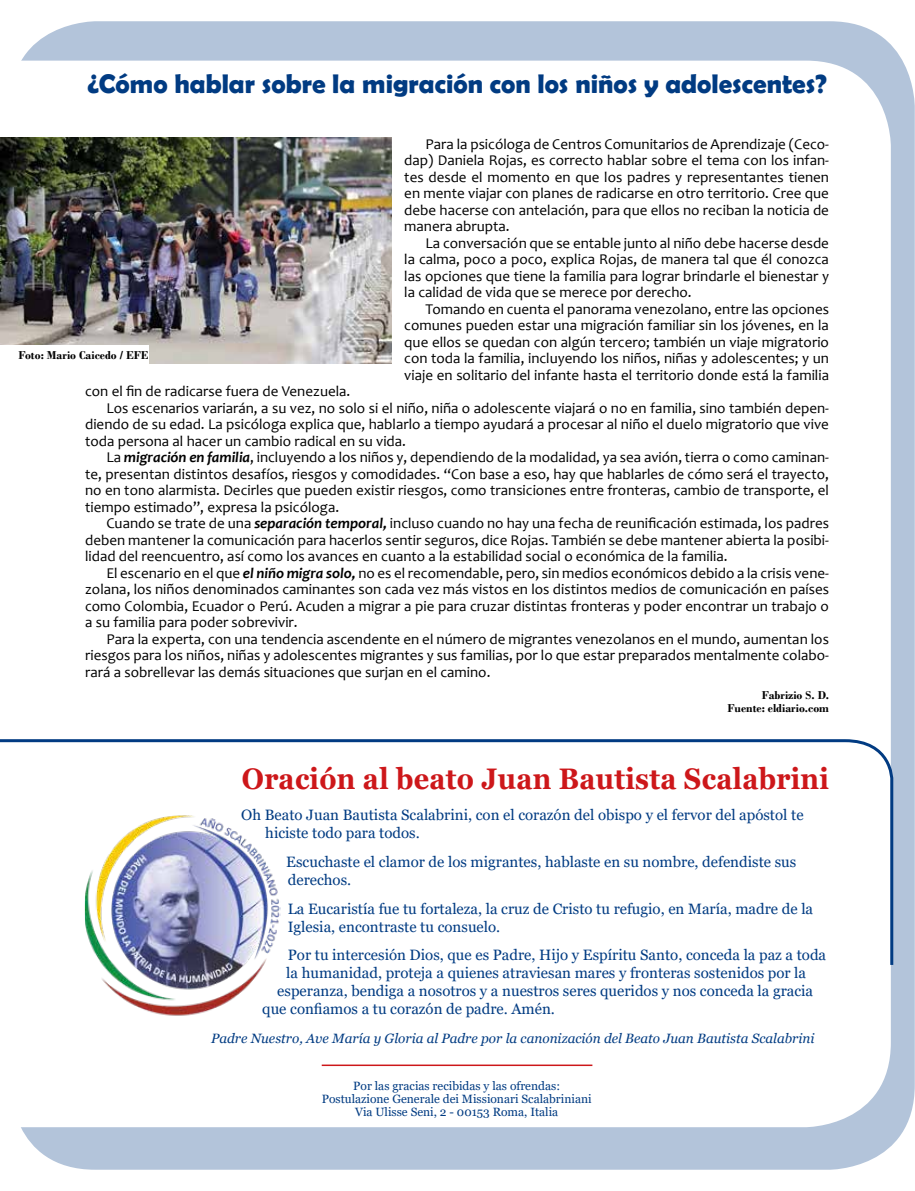
<style>
.page{position:relative;width:915px;height:1191px;background:#fff}
.page>*{position:absolute;margin:0;border:0;box-sizing:border-box;transform-origin:0 0}
.t1{font:700 29.7px "Georgia";letter-spacing:.01em;color:#cd171a;scale:.91 1}
.t2{font:700 27px "Berlin Sans FB Demi";color:#013b82}
.t3{font:15px/16.5px "Candara";color:#000;text-align:justify}
.t4{font:15px/18px "Georgia";color:#013b82}
.t5{font:italic 13.5px "Georgia";color:#013b82}
.t6{font:12px/12.9px "Georgia";color:#013b82;text-align:center}
.t7{font:700 12px/12.9px "Bodoni";color:#000;text-align:right}
.s1{font-weight:700;font-style:italic}
</style>
<div class="page">
<div style="left:10px;top:21px;width:904px;height:1148px;background:#b3c4da;border-radius:85px"></div>
<div style="left:10px;top:61px;width:880px;height:1066px;background:#fff"></div>
<div style="left:712px;top:1046px;width:117px;height:59px;background:#fff"></div>
<div style="left:0;top:737px;width:894px;height:231px;background:#fff"></div>
<img style="left:85px;top:814px;width:195px;height:206px">
<hr style="left:321px;top:1064px;width:271px;height:2px;background:#cd171a">
<img style="left:0;top:137px;width:391px;height:227px">
<div style="left:0;top:345px;width:149px;height:19px;background:#fff"></div>
<h2 class="t2" style="left:87px;top:68px;width:740px">¿Cómo hablar sobre la migración con los niños y adolescentes?</h2>
<p class="t3" style="left:404px;top:135px;width:426px;text-indent:21px">Para la psicóloga de Centros Comunitarios de Aprendizaje (Ceco&shy;dap) Daniela Rojas, es correcto hablar sobre el tema con los infan&shy;tes desde el momento en que los padres y representantes tienen en mente viajar con planes de radicarse en otro territorio. Cree que debe hacerse con antelación, para que ellos no reciban la noticia de manera abrupta.</p>
<p class="t3" style="left:404px;top:234px;width:426px;text-indent:21px">La conversación que se entable junto al niño debe hacerse desde la calma, poco a poco, explica Rojas, de manera tal que él conozca las opciones que tiene la familia para lograr brindarle el bienestar y la calidad de vida que se merece por derecho.</p>
<p class="t3" style="left:404px;top:300px;width:426px;text-indent:21px">Tomando en cuenta el panorama venezolano, entre las opciones comunes pueden estar una migración familiar sin los jóvenes, en la que ellos se quedan con algún tercero; también un viaje migratorio con toda la familia, incluyendo los niños, niñas y adolescentes; y un viaje en solitario del infante hasta el territorio donde está la familia</p>
<p class="t3" style="left:85px;top:383px;width:266px">con el fin de radicarse fuera de Venezuela.</p>
<p class="t3" style="left:106px;top:399px;width:723px">Los escenarios variarán, a su vez, no solo si el niño, niña o adolescente viajará o no en familia, sino también depen-</p>
<p class="t3" style="left:85px;top:416px;width:745px">diendo de su edad. La psicóloga explica que, hablarlo a tiempo ayudará a procesar al niño el duelo migratorio que vive</p>
<p class="t3" style="left:85px;top:432px;width:322px">toda persona al hacer un cambio radical en su vida.</p>
<p class="t3" style="left:106px;top:449px;width:723px">La <span class="s1">migración en familia</span>, incluyendo a los niños y, dependiendo de la modalidad, ya sea avión, tierra o como caminan-</p>
<p class="t3" style="left:85px;top:465px;width:745px">te, presentan distintos desafíos, riesgos y comodidades. “Con base a eso, hay que hablarles de cómo será el trayecto,</p>
<p class="t3" style="left:85px;top:482px;width:745px">no en tono alarmista. Decirles que pueden existir riesgos, como transiciones entre fronteras, cambio de transporte, el</p>
<p class="t3" style="left:85px;top:498px;width:255px">tiempo estimado”, expresa la psicóloga.</p>
<p class="t3" style="left:106px;top:515px;width:723px">Cuando se trate de una <span class="s1">separación temporal,</span> incluso cuando no hay una fecha de reunificación estimada, los padres</p>
<p class="t3" style="left:85px;top:531px;width:745px">deben mantener la comunicación para hacerlos sentir seguros, dice Rojas. También se debe mantener abierta la posibi-</p>
<p class="t3" style="left:85px;top:548px;width:643px">lidad del reencuentro, así como los avances en cuanto a la estabilidad social o económica de la familia.</p>
<p class="t3" style="left:106px;top:564px;width:723px">El escenario en el que <span class="s1">el niño migra solo,</span> no es el recomendable, pero, sin medios económicos debido a la crisis vene-</p>
<p class="t3" style="left:85px;top:581px;width:745px">zolana, los niños denominados caminantes son cada vez más vistos en los distintos medios de comunicación en países</p>
<p class="t3" style="left:85px;top:597px;width:745px">como Colombia, Ecuador o Perú. Acuden a migrar a pie para cruzar distintas fronteras y poder encontrar un trabajo o</p>
<p class="t3" style="left:85px;top:614px;width:214px">a su familia para poder sobrevivir.</p>
<p class="t3" style="left:106px;top:630px;width:723px">Para la experta, con una tendencia ascendente en el número de migrantes venezolanos en el mundo, aumentan los</p>
<p class="t3" style="left:85px;top:647px;width:745px">riesgos para los niños, niñas y adolescentes migrantes y sus familias, por lo que estar preparados mentalmente colabo-</p>
<p class="t3" style="left:85px;top:663px;width:406px">rará a sobrellevar las demás situaciones que surjan en el camino.</p>
<p class="t7" style="left:727px;top:688px;width:103px">Fabrizio S. D.<br>Fuente: eldiario.com</p>
<p class="t7" style="left:18px;top:348px;width:132px">Foto: Mario Caicedo / EFE</p>
<h1 class="t1" style="left:242px;top:760px;width:646px">Oración al beato Juan Bautista Scalabrini</h1>
<p class="t4" style="left:265px;top:806px;width:539px;text-indent:-24px">Oh Beato Juan Bautista Scalabrini, con el corazón del obispo y el fervor del apóstol te hiciste todo para todos.</p>
<p class="t4" style="left:286px;top:853px;width:511px">Escuchaste el clamor de los migrantes, hablaste en su nombre, defendiste sus derechos.</p>
<p class="t4" style="left:288px;top:899px;width:526px">La Eucaristía fue tu fortaleza, la cruz de Cristo tu refugio, en María, madre de la<br>Iglesia, encontraste tu consuelo.</p>
<p class="t4" style="left:288px;top:946px;width:539px">Por tu intercesión Dios, que es Padre, Hijo y Espíritu Santo, conceda la paz a toda</p>
<p class="t4" style="left:286px;top:964px;width:521px">la humanidad, proteja a quienes atraviesan mares y fronteras sostenidos por la</p>
<p class="t4" style="left:277px;top:982px;width:537px">esperanza, bendiga a nosotros y a nuestros seres queridos y nos conceda la gracia</p>
<p class="t4" style="left:262px;top:1000px;width:294px">que confiamos a tu corazón de padre. Amén.</p>
<p class="t5" style="left:211px;top:1029px;width:604px">Padre Nuestro, Ave María y Gloria al Padre por la canonización del Beato Juan Bautista Scalabrini</p>
<p class="t6" style="left:321px;top:1079px;width:271px">Por las gracias recibidas y las ofrendas:<br>Postulazione Generale dei Missionari Scalabriniani<br>Via Ulisse Seni, 2 - 00153 Roma, Italia</p>
</div>
